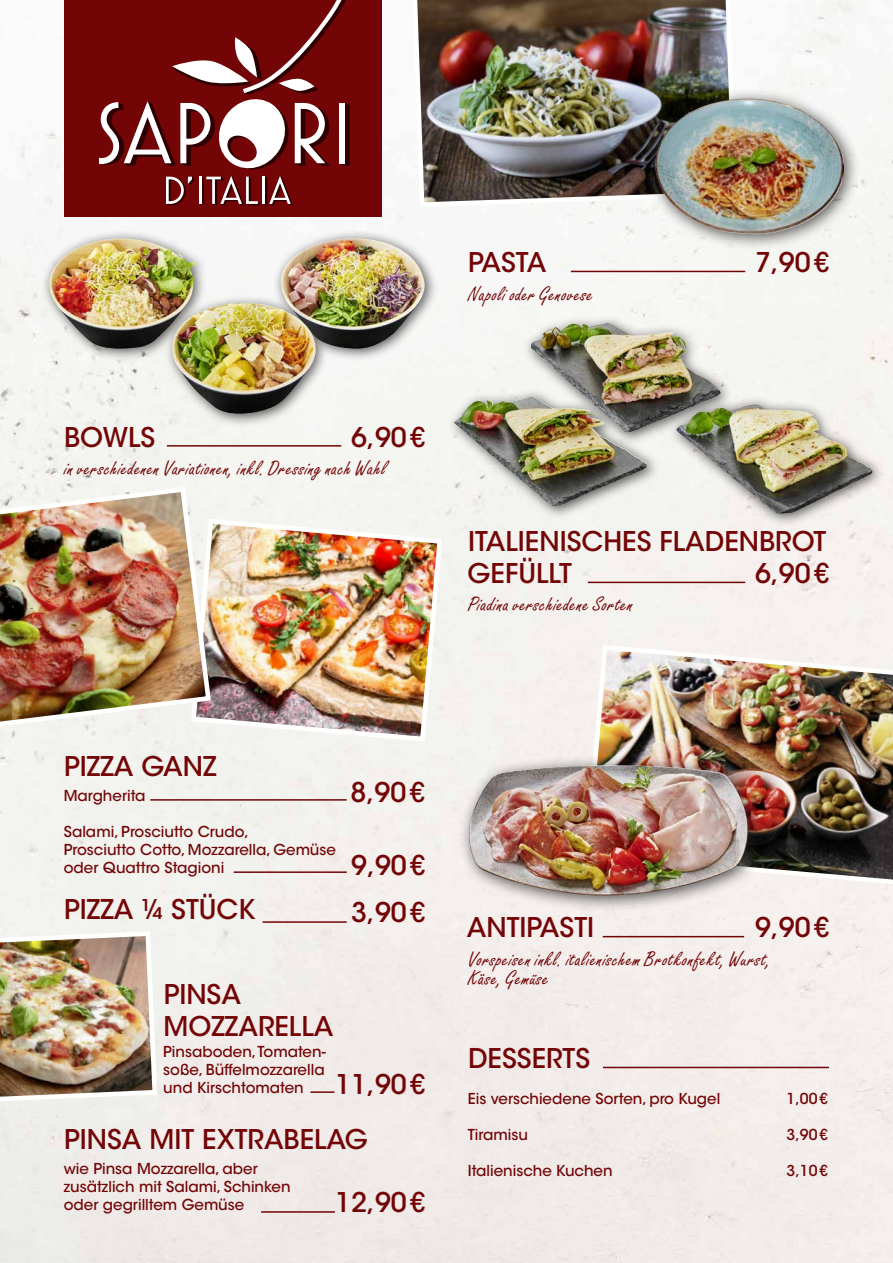
<style>
.page{position:relative;width:893px;height:1263px;background:#fff}
.page>*{position:absolute;margin:0;border:0;box-sizing:border-box;transform-origin:0 0}
.t1{font:500 27px/32.4px "ITC Avant Garde Std";color:#730507}
.t2{font:21px/19.5px "Freestyle Script Std";letter-spacing:.025em;color:#730507}
.t3{font:500 15px/18px "ITC Avant Garde Std";color:#730507}
</style>
<div class="page">
<img style="left:0;top:20px;width:893px;height:1243px">
<img style="left:189px;top:516px;width:256px;height:228px">
<hr style="left:167px;top:445px;width:174px;height:2px;background:#730507">
<div style="left:64px;top:0;width:317px;height:216px;background:#730507"></div>
<svg style="left:99px;top:0;width:251px;height:205px"></svg>
<div style="left:41px;top:230px;width:167px;height:132px;background:#231f20;opacity:.75"></div>
<img style="left:48px;top:238px;width:147px;height:111px">
<div style="left:272px;top:230px;width:166px;height:132px;background:#231f20;opacity:.75"></div>
<img style="left:280px;top:238px;width:145px;height:111px">
<div style="left:163px;top:294px;width:166px;height:133px;background:#231f20;opacity:.75"></div>
<img style="left:171px;top:303px;width:146px;height:111px">
<hr style="left:150px;top:799px;width:197px;height:2px;background:#730507">
<hr style="left:234px;top:871px;width:113px;height:2px;background:#730507">
<hr style="left:263px;top:921px;width:84px;height:2px;background:#730507">
<hr style="left:310px;top:1091px;width:24px;height:2px;background:#730507">
<hr style="left:261px;top:1211px;width:74px;height:2px;background:#730507">
<hr style="left:588px;top:582px;width:157px;height:1px;background:#730507">
<div style="left:522px;top:314px;width:212px;height:132px;background:#231f20;opacity:.75"></div>
<img style="left:531px;top:323px;width:76px;height:58px">
<div style="left:446px;top:387px;width:215px;height:133px;background:#231f20;opacity:.75"></div>
<img style="left:453px;top:396px;width:78px;height:54px">
<hr style="left:603px;top:936px;width:141px;height:1px;background:#730507">
<img style="left:582px;top:642px;width:311px;height:245px">
<div style="left:458px;top:754px;width:307px;height:159px;background:#231f20;opacity:.75"></div>
<img style="left:468px;top:765px;width:281px;height:131px">
<hr style="left:603px;top:1067px;width:226px;height:1px;background:#730507">
<hr style="left:571px;top:271px;width:174px;height:1px;background:#730507">
<img style="left:0;top:484px;width:213px;height:248px">
<img style="left:0;top:929px;width:160px;height:176px">
<div style="left:668px;top:396px;width:218px;height:132px;background:#231f20;opacity:.75"></div>
<img style="left:676px;top:404px;width:77px;height:67px">
<img style="left:410px;top:0;width:329px;height:209px">
<div style="left:645px;top:88px;width:216px;height:163px;background:#231f20;opacity:.75"></div>
<img style="left:655px;top:99px;width:189px;height:135px">
<h1 class="t1" style="left:468px;top:246px;width:80px">PASTA</h1>
<h2 class="t2" style="left:468px;top:284px;width:126px">Napoli oder Genovese</h2>
<h1 class="t1" style="left:755px;top:246px;width:76px">7,90€</h1>
<h1 class="t1" style="left:351px;top:421px;width:76px">6,90€</h1>
<h1 class="t1" style="left:64px;top:421px;width:93px">BOWLS</h1>
<h2 class="t2" style="left:64px;top:459px;width:323px">in verschiedenen Variationen, inkl. Dressing nach Wahl</h2>
<h1 class="t1" style="left:468px;top:525px;width:360px">ITALIENISCHES FLADENBROT<br>GEFÜLLT</h1>
<h2 class="t2" style="left:468px;top:595px;width:166px">Piadina verschiedene Sorten</h2>
<h1 class="t1" style="left:755px;top:557px;width:76px">6,90€</h1>
<h1 class="t1" style="left:64px;top:750px;width:154px">PIZZA GANZ</h1>
<p class="t3" style="left:64px;top:786px;width:83px">Margherita</p>
<p class="t3" style="left:64px;top:822px;width:274px">Salami, Prosciutto Crudo,<br>Prosciutto Cotto, Mozzarella, Gemüse oder Quattro Stagioni</p>
<h1 class="t1" style="left:64px;top:893px;width:193px">PIZZA 1/4 STÜCK</h1>
<h1 class="t1" style="left:350px;top:776px;width:76px">8,90€</h1>
<h1 class="t1" style="left:351px;top:849px;width:76px">9,90€</h1>
<h1 class="t1" style="left:351px;top:896px;width:76px">3,90€</h1>
<h1 class="t1" style="left:164px;top:978px;width:171px">PINSA<br>MOZZARELLA</h1>
<p class="t3" style="left:163px;top:1042px;width:164px;text-align:justify">Pinsaboden, Tomaten&shy;soße, Büffelmozzarella und Kirschtomaten</p>
<h1 class="t1" style="left:335px;top:1068px;width:92px">11,90€</h1>
<h1 class="t1" style="left:64px;top:1123px;width:305px">PINSA MIT EXTRABELAG</h1>
<p class="t3" style="left:64px;top:1160px;width:228px">wie Pinsa Mozzarella, aber zusätzlich mit Salami, Schinken oder gegrilltem Gemüse</p>
<h1 class="t1" style="left:335px;top:1186px;width:92px">12,90€</h1>
<h1 class="t1" style="left:755px;top:911px;width:76px">9,90€</h1>
<h1 class="t1" style="left:467px;top:911px;width:129px">ANTIPASTI</h1>
<h2 class="t2" style="left:468px;top:949px;width:304px">Vorspeisen inkl. italienischem Brotkonfekt, Wurst,<br>Käse, Gemüse</h2>
<h1 class="t1" style="left:468px;top:1042px;width:124px">DESSERTS</h1>
<p class="t3" style="left:468px;top:1089px;width:254px">Eis verschiedene Sorten, pro Kugel</p>
<p class="t3" style="left:787px;top:1089px;width:43px">1,00€</p>
<p class="t3" style="left:468px;top:1125px;width:62px">Tiramisu</p>
<p class="t3" style="left:787px;top:1125px;width:43px">3,90€</p>
<p class="t3" style="left:468px;top:1161px;width:146px">Italienische Kuchen</p>
<p class="t3" style="left:787px;top:1161px;width:43px">3,10€</p>
</div>
